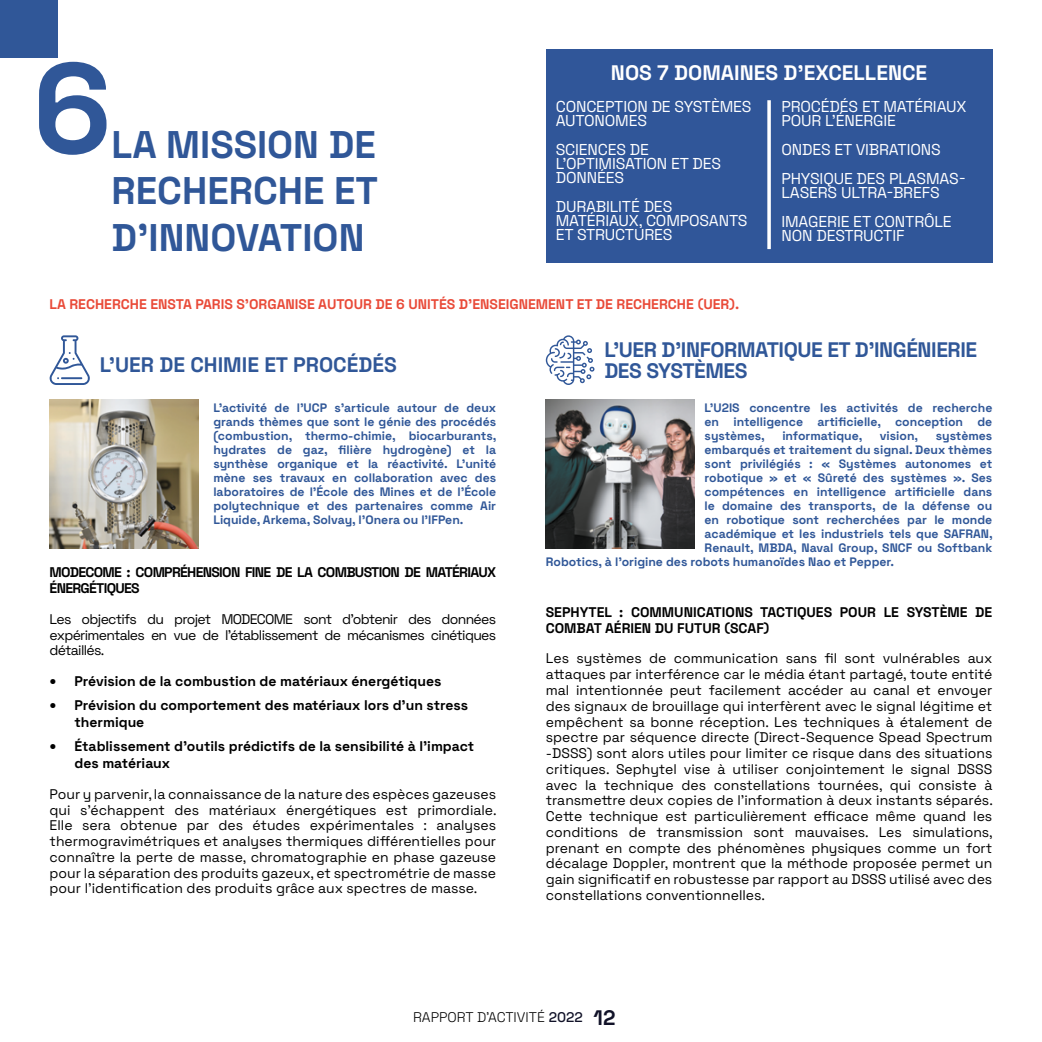
<style>
.page{position:relative;width:1042px;height:1042px;background:#fff}
.page>*{position:absolute;margin:0;border:0;box-sizing:border-box;transform-origin:0 0}
.t1{font:700 127.75px "Space Grotesk";color:#305798}
.t2{font:700 38.5px/46.2px "Space Grotesk";color:#305798;text-align:justify}
.t3{font:700 21px/21px "Space Grotesk";letter-spacing:-.02em;color:#305798}
.t4{font:700 21px "Space Grotesk";color:#fff}
.t5{font:700 21px "Space Grotesk";color:#305798}
.t6{font:15.75px/14px "Space Grotesk";letter-spacing:-.01em;color:#fff}
.t7{font:14px/15.8px "Space Grotesk";color:#000;text-align:justify}
.t8{font:700 14px/17.5px "Space Grotesk";color:#000}
.t9{font:700 14px "Space Grotesk";color:#e94a38}
.t10{font:700 14px/15.8px "Space Grotesk";letter-spacing:-.05em;color:#000}
.t11{font:300 14px "Space Grotesk";color:#000}
.t12{font:700 12.25px/14px "Space Grotesk";color:#305798;text-align:justify}
.s1{font-size:17.5px}
.s2{font-weight:500;color:#111228}
.s3{font-weight:700;font-size:21px;color:#111228}
</style>
<div class="page">
<div style="left:0;top:0;width:58px;height:58px;background:#305798"></div>
<div style="left:546px;top:87px;width:446px;height:176px;background:#305699"></div>
<svg style="left:767px;top:100px;width:4px;height:149px"></svg>
<div style="left:546px;top:50px;width:446px;height:41px;background:#305699"></div>
<img style="left:50px;top:400px;width:148px;height:149px">
<img style="left:546px;top:400px;width:148px;height:149px">
<svg style="left:49px;top:335px;width:41px;height:50px"></svg>
<hr style="left:61px;top:377px;width:21px;height:2px;background:#305798">
<svg style="left:546px;top:335px;width:48px;height:50px"></svg>
<h1 class="t1" style="left:33px;top:8px;width:80px">6</h1>
<h2 class="t2" style="left:112px;top:119px;width:268px">LA MISSION DE RECHERCHE ET D’INNOVATION</h2>
<h3 class="t4" style="left:611px;top:56px;width:318px">NOS 7 DOMAINES D’EXCELLENCE</h3>
<p class="t6" style="left:556px;top:99px;width:197px">CONCEPTION DE SYSTÈMES<br>AUTONOMES</p>
<p class="t6" style="left:556px;top:142px;width:167px">SCIENCES DE<br>L’OPTIMISATION ET DES<br>DONNÉES</p>
<p class="t6" style="left:556px;top:199px;width:193px">DURABILITÉ DES<br>MATÉRIAUX, COMPOSANTS<br>ET STRUCTURES</p>
<p class="t6" style="left:781px;top:99px;width:187px">PROCÉDÉS ET MATÉRIAUX<br>POUR L’ÉNERGIE</p>
<p class="t6" style="left:781px;top:134px;width:186px;line-height:28.9px">ONDES ET VIBRATIONS<br>PHYSIQUE DES PLASMAS-</p>
<p class="t6" style="left:781px;top:177px;width:172px;line-height:28.9px">LASERS ULTRA-BREFS<br>IMAGERIE ET CONTRÔLE</p>
<p class="t6" style="left:781px;top:227px;width:125px">NON DESTRUCTIF</p>
<p class="t9" style="left:50px;top:293px;width:691px">LA RECHERCHE ENSTA PARIS S’ORGANISE AUTOUR DE 6 UNITÉS D’ENSEIGNEMENT ET DE RECHERCHE (UER).</p>
<h3 class="t5" style="left:100px;top:348px;width:298px">L’UER DE CHIMIE ET PROCÉDÉS</h3>
<p class="t12" style="left:213px;top:400px;width:285px">L’activité de l’UCP s’articule autour de deux grands thèmes que sont le génie des procédés (combustion, thermo-chimie, biocarburants, hydrates de gaz, filière hydrogène) et la synthèse organique et la réactivité. L’unité mène ses travaux en collaboration avec des laboratoires de l’École des Mines et de l’École polytechnique et des partenaires comme Air Liquide, Arkema, Solvay, l’Onera ou l’IFPen.</p>
<p class="t10" style="left:50px;top:563px;width:448px">MODECOME : COMPRÉHENSION FINE DE LA COMBUSTION DE MATÉRIAUX<br>ÉNERGÉTIQUES</p>
<p class="t7" style="left:50px;top:610px;width:448px">Les objectifs du projet MODECOME sont d’obtenir des données expérimentales en vue de l’établissement de mécanismes cinétiques détaillés.</p>
<p class="t8" style="left:50px;top:671px;width:393px"><span class="s1">•</span> Prévision de la combustion de matériaux énergétiques</p>
<p class="t8" style="left:74px;top:695px;width:395px;text-indent:-25px"><span class="s1">•</span> Prévision du comportement des matériaux lors d’un stress thermique</p>
<p class="t8" style="left:74px;top:736px;width:401px;text-indent:-25px"><span class="s1">•</span> Établissement d’outils prédictifs de la sensibilité à l’impact des matériaux</p>
<p class="t7" style="left:50px;top:785px;width:448px">Pour y parvenir, la connaissance de la nature des espèces gazeuses qui s’échappent des matériaux énergétiques est primordiale.<br>Elle sera obtenue par des études expérimentales : analyses thermogravimétriques et analyses thermiques différentielles pour connaître la perte de masse, chromatographie en phase gazeuse pour la séparation des produits gazeux, et spectrométrie de masse pour l’identification des produits grâce aux spectres de masse.</p>
<h3 class="t3" style="left:604px;top:338px;width:374px">L’UER D’INFORMATIQUE ET D’INGÉNIERIE<br>DES SYSTÈMES</h3>
<p class="t12" style="left:704px;top:400px;width:289px">L’U2IS concentre les activités de recherche en intelligence artificielle, conception de systèmes,</p>
<p class="t12" style="left:782px;top:428px;width:82px">informatique,</p>
<p class="t12" style="left:880px;top:428px;width:40px">vision,</p>
<p class="t12" style="left:935px;top:428px;width:58px">systèmes</p>
<p class="t12" style="left:704px;top:442px;width:289px">embarqués et traitement du signal. Deux thèmes</p>
<p class="t12" style="left:704px;top:456px;width:289px">sont privilégiés : « Systèmes autonomes et</p>
<p class="t12" style="left:704px;top:470px;width:289px">robotique » et « Sûreté des systèmes ». Ses</p>
<p class="t12" style="left:704px;top:484px;width:289px">compétences en intelligence artificielle dans</p>
<p class="t12" style="left:704px;top:498px;width:289px">le domaine des transports, de la défense ou</p>
<p class="t12" style="left:704px;top:512px;width:289px">en robotique sont recherchées par le monde</p>
<p class="t12" style="left:704px;top:526px;width:290px">académique et les industriels tels que SAFRAN,</p>
<p class="t12" style="left:704px;top:540px;width:289px">Renault, MBDA, Naval Group, SNCF ou Softbank</p>
<p class="t12" style="left:546px;top:554px;width:350px">Robotics, à l’origine des robots humanoïdes Nao et Pepper.</p>
<p class="t8" style="left:546px;top:603px;width:448px;line-height:15.8px">SEPHYTEL : COMMUNICATIONS TACTIQUES POUR LE SYSTÈME DE<br>COMBAT AÉRIEN DU FUTUR (SCAF)</p>
<p class="t7" style="left:546px;top:650px;width:448px">Les systèmes de communication sans fil sont vulnérables aux attaques par interférence car le média étant partagé, toute entité mal intentionnée peut facilement accéder au canal et envoyer des signaux de brouillage qui interfèrent avec le signal légitime et empêchent sa bonne réception. Les techniques à étalement de spectre par séquence directe (Direct-Sequence Spead Spectrum -DSSS) sont alors utiles pour limiter ce risque dans des situations critiques. Sephytel vise à utiliser conjointement le signal DSSS avec la technique des constellations tournées, qui consiste à transmettre deux copies de l’information à deux instants séparés.<br>Cette technique est particulièrement efficace même quand les conditions de transmission sont mauvaises. Les simulations, prenant en compte des phénomènes physiques comme un fort décalage Doppler, montrent que la méthode proposée permet un gain significatif en robustesse par rapport au DSSS utilisé avec des constellations conventionnelles.</p>
<p class="t11" style="left:413px;top:1006px;width:204px">RAPPORT D’ACTIVITÉ <span class="s2">2022</span> <span class="s3">12</span></p>
</div>
